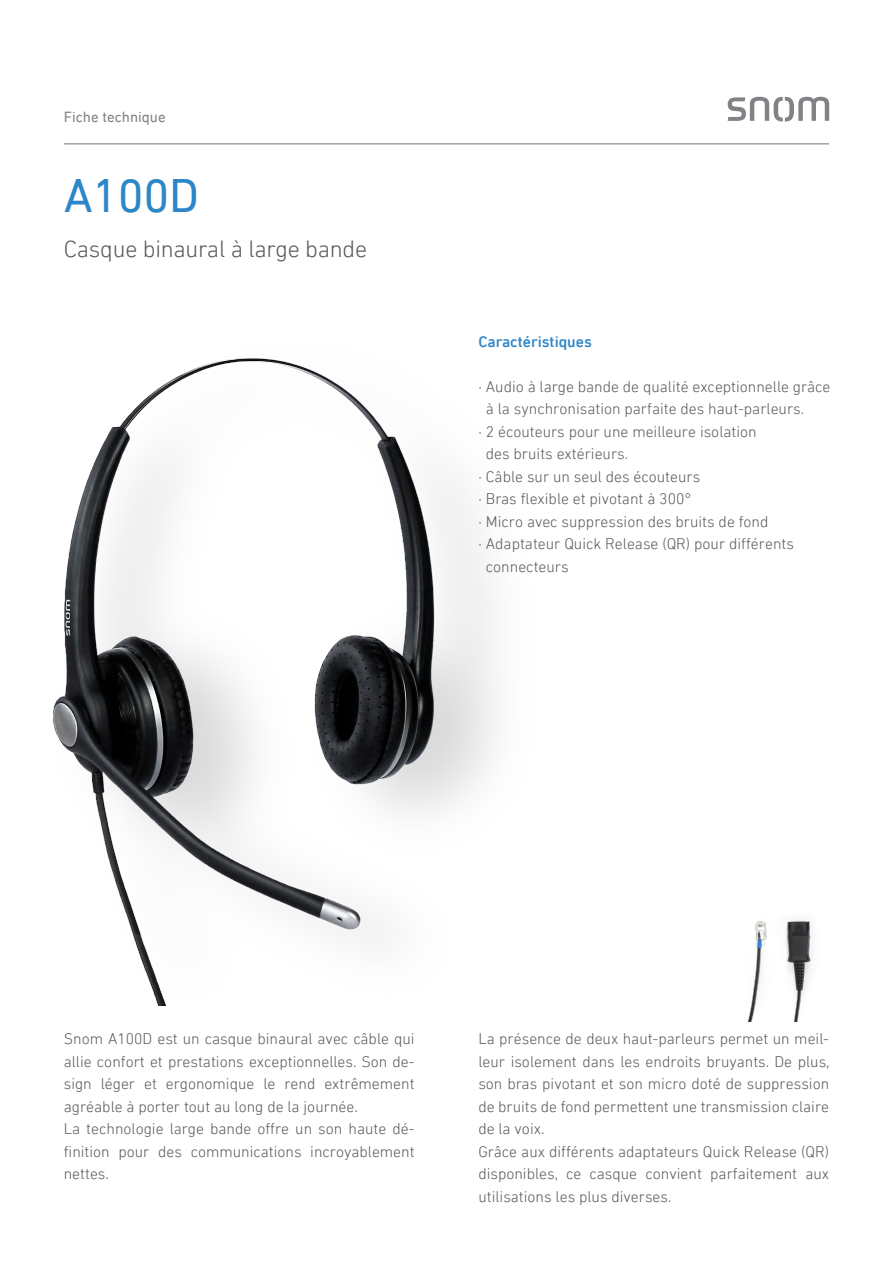
<style>
.page{position:relative;width:893px;height:1263px;background:#fff}
.page>*{position:absolute;margin:0;border:0;box-sizing:border-box;transform-origin:0 0}
.t1{font:48px "DIN Next LT Pro";letter-spacing:-.01em;color:#2d86c7}
.t2{font:300 24px "DIN Next LT Pro";letter-spacing:-.01em;color:#57585a}
.Textkörper{font:300 15.75px/22.5px "DIN Next LT Pro";color:#57585a;text-align:justify}
.Textkörper-2{font:500 15.75px "DIN Next LT Pro";color:#2d86c7}
.Überschrift_Datenblä{font:15px "DIN Next LT Pro";color:#808285}
</style>
<div class="page">
<hr style="left:64px;top:143px;width:765px;height:1px;background:#808285">
<img style="left:53px;top:358px;width:442px;height:648px">
<img style="left:747px;top:919px;width:65px;height:103px">
<svg style="left:728px;top:97px;width:101px;height:25px"></svg>
<p class="Überschrift_Datenblä" style="left:64px;top:108px;width:103px">Fiche technique</p>
<p class="t1" style="left:64px;top:167px;width:137px">A100D</p>
<p class="t2" style="left:64px;top:235px;width:305px">Casque binaural à large bande</p>
<p class="Textkörper-2" style="left:478px;top:332px;width:115px">Caractéristiques</p>
<p class="Textkörper" style="left:486px;top:375px;width:346px;text-indent:-8px">· Audio à large bande de qualité exceptionnelle grâce à la synchronisation parfaite des haut-parleurs.</p>
<p class="Textkörper" style="left:478px;top:420px;width:280px">· 2 écouteurs pour une meilleure isolation</p>
<p class="Textkörper" style="left:486px;top:442px;width:144px">des bruits extérieurs.</p>
<p class="Textkörper" style="left:478px;top:465px;width:223px">· Câble sur un seul des écouteurs</p>
<p class="Textkörper" style="left:478px;top:487px;width:215px">· Bras flexible et pivotant à 300°</p>
<p class="Textkörper" style="left:478px;top:510px;width:292px">· Micro avec suppression des bruits de fond</p>
<p class="Textkörper" style="left:486px;top:532px;width:310px;text-indent:-8px">· Adaptateur Quick Release (QR) pour différents connecteurs</p>
<p class="Textkörper" style="left:64px;top:1027px;width:352px">Snom A100D est un casque binaural avec câble qui allie confort et prestations exceptionnelles. Son de&shy;sign léger et ergonomique le rend extrêmement agréable à porter tout au long de la journée.</p>
<p class="Textkörper" style="left:64px;top:1117px;width:352px">La technologie large bande offre un son haute dé&shy;finition pour des communications incroyablement nettes.</p>
<p class="Textkörper" style="left:478px;top:1027px;width:353px">La présence de deux haut-parleurs permet un meil&shy;leur isolement dans les endroits bruyants. De plus, son bras pivotant et son micro doté de suppression de bruits de fond permettent une transmission claire de la voix.</p>
<p class="Textkörper" style="left:478px;top:1140px;width:352px">Grâce aux différents adaptateurs Quick Release (QR) disponibles, ce casque convient parfaitement aux utilisations les plus diverses.</p>
</div>
